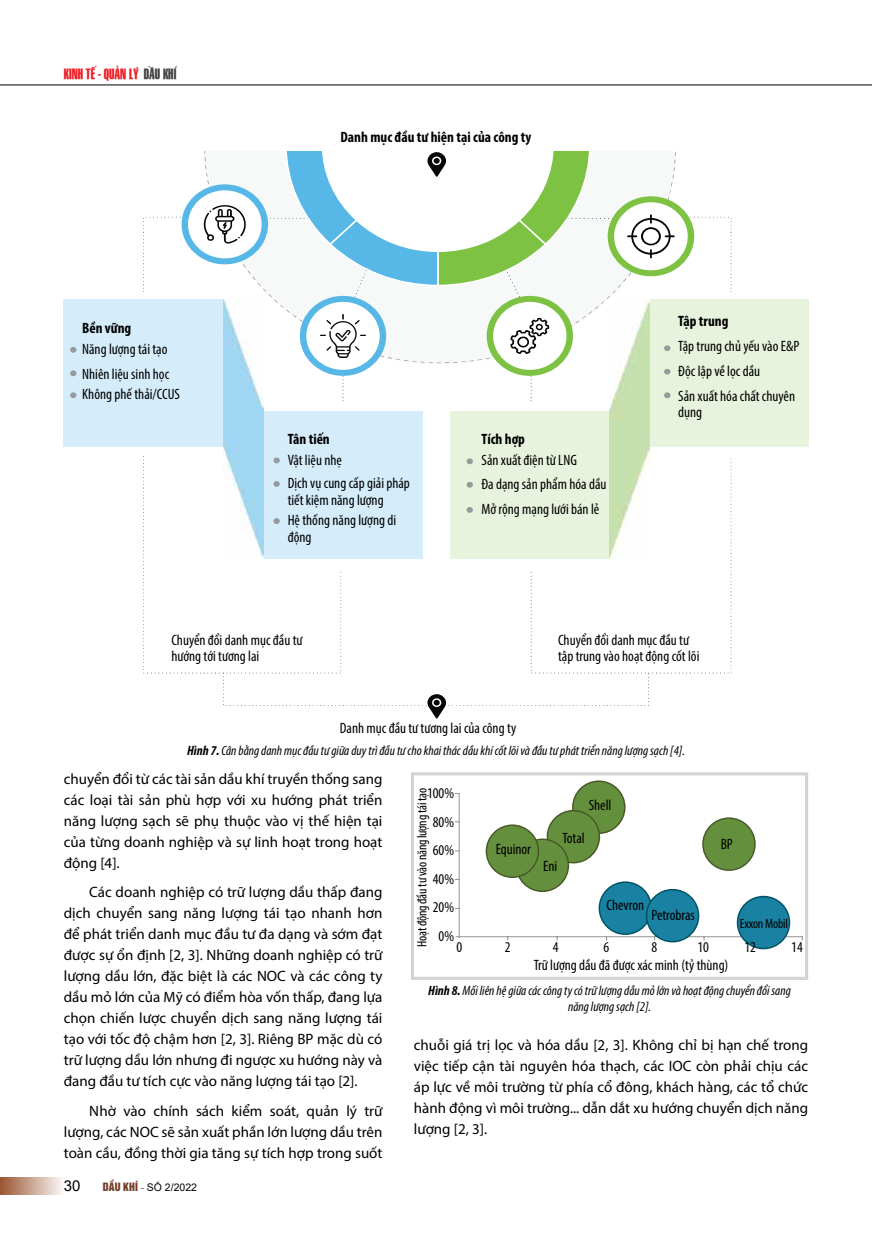
<style>
.page{position:relative;width:872px;height:1234px;background:#fff}
.page>*{position:absolute;margin:0;border:0;box-sizing:border-box;transform-origin:0 0}
.t1{font:15px/21px "Myriad Pro";color:#000;text-align:justify}
.t2{font:condensed 15px/28.5px "Myriad Pro";color:#000}
.t3{font:700 condensed 15px "Myriad Pro";color:#000}
.t4{font:15px "Arial";color:#000}
.t5{font:14.25px "SFU Swiss BT Extra Compressed";color:#ed1d24}
.t6{font:italic condensed 13.5px/16.5px "Myriad Pro";color:#000;text-align:center}
.t7{font:condensed 13.5px "Myriad Pro";letter-spacing:-.015em;color:#000}
.t8{font:10.5px "Arial";color:#000}
.s1{color:#414042}
.s2{font-weight:700}
.s3{font-family:"UTM Helvet Ins";color:#733c27}
.s4{font-family:"Times New Roman";color:#733c27}
</style>
<div class="page">
<hr style="left:0;top:85px;width:872px;height:1px;background:#000">
<div style="left:0;top:1176px;width:64px;height:17px;background:linear-gradient(to right,#9a5530,#faf7f5)"></div>
<div style="left:263px;top:411px;width:160px;height:45px;background:#d5edfa"></div>
<div style="left:450px;top:411px;width:160px;height:45px;background:#e8f3dd"></div>
<div style="left:610px;top:401px;width:40px;height:55px;background:#c5e1b0"></div>
<svg style="left:70px;top:347px;width:6px;height:5px"></svg>
<svg style="left:70px;top:370px;width:6px;height:6px"></svg>
<svg style="left:70px;top:392px;width:6px;height:6px"></svg>
<div style="left:223px;top:401px;width:40px;height:55px;background:#a0d8f3"></div>
<svg style="left:143px;top:456px;width:588px;height:262px"></svg>
<svg style="left:143px;top:151px;width:588px;height:250px"></svg>
<div style="left:573px;top:781px;width:52px;height:52px;background:#648f3d;border-radius:50%"></div>
<div style="left:572px;top:780px;width:53px;height:53px;border:1px solid #485928;border-radius:50%"></div>
<hr style="left:459px;top:793px;width:1px;height:144px;background:#939597">
<hr style="left:455px;top:936px;width:347px;height:1px;background:#939597">
<div style="left:547px;top:810px;width:52px;height:52px;background:#648f3d;border-radius:50%"></div>
<div style="left:546px;top:809px;width:54px;height:54px;border:1px solid #485928;border-radius:50%"></div>
<div style="left:516px;top:839px;width:52px;height:52px;background:#648f3d;border-radius:50%"></div>
<div style="left:515px;top:838px;width:54px;height:53px;border:1px solid #485928;border-radius:50%"></div>
<div style="left:486px;top:825px;width:52px;height:52px;background:#648f3d;border-radius:50%"></div>
<div style="left:485px;top:824px;width:54px;height:53px;border:1px solid #485928;border-radius:50%"></div>
<div style="left:703px;top:818px;width:52px;height:52px;background:#648f3d;border-radius:50%"></div>
<div style="left:702px;top:817px;width:53px;height:53px;border:1px solid #485928;border-radius:50%"></div>
<div style="left:737px;top:896px;width:52px;height:52px;background:#1981a1;border-radius:50%"></div>
<div style="left:736px;top:895px;width:54px;height:54px;border:1px solid #005163;border-radius:50%"></div>
<div style="left:599px;top:882px;width:52px;height:52px;background:#1981a1;border-radius:50%"></div>
<div style="left:598px;top:881px;width:54px;height:53px;border:1px solid #005163;border-radius:50%"></div>
<div style="left:646px;top:889px;width:52px;height:52px;background:#1981a1;border-radius:50%"></div>
<div style="left:646px;top:888px;width:53px;height:54px;border:1px solid #005163;border-radius:50%"></div>
<div style="left:411px;top:772px;width:397px;height:207px;border:3px solid #d1d3d4"></div>
<p class="t5" style="left:64px;top:63px;width:114px">KINH TẾ - QUẢN LÝ <span class="s1">DẦU KHÍ</span></p>
<p class="t3" style="left:82px;top:318px;width:51px">Bền vững</p>
<p class="t2" style="left:82px;top:336px;width:89px;line-height:25px">Năng lượng tái tạo<br>Nhiên liệu sinh học</p>
<p class="t2" style="left:82px;top:380px;width:99px">Không phế thải/CCUS</p>
<p class="t3" style="left:340px;top:128px;width:192px">Danh mục đầu tư hiện tại của công ty</p>
<p class="t3" style="left:288px;top:430px;width:44px">Tân tiến</p>
<p class="t2" style="left:288px;top:448px;width:124px;line-height:22.8px">Vật liệu nhẹ<br>Dịch vụ cung cấp giải pháp</p>
<p class="t2" style="left:288px;top:489px;width:110px;line-height:20.7px">tiết kiệm năng lượng<br>Hệ thống năng lượng di</p>
<p class="t2" style="left:288px;top:522px;width:25px">động</p>
<p class="t3" style="left:481px;top:430px;width:45px">Tích hợp</p>
<p class="t2" style="left:481px;top:448px;width:126px;line-height:24.3px">Sản xuất điện từ LNG<br>Đa dạng sản phẩm hóa dầu<br>Mở rộng mạng lưới bán lẻ</p>
<p class="t3" style="left:678px;top:311px;width:52px">Tập trung</p>
<p class="t2" style="left:678px;top:333px;width:123px;line-height:25px">Tập trung chủ yếu vào E&amp;P<br>Độc lập về lọc dầu<br>Sản xuất hóa chất chuyên</p>
<p class="t2" style="left:678px;top:398px;width:26px">dụng</p>
<p class="t2" style="left:171px;top:631px;width:132px;line-height:16.5px">Chuyển đổi danh mục đầu tư hướng tới tương lai</p>
<p class="t2" style="left:558px;top:631px;width:143px;line-height:16.5px">Chuyển đổi danh mục đầu tư tập trung vào hoạt động cốt lõi</p>
<p class="t2" style="left:340px;top:713px;width:178px">Danh mục đầu tư tương lai của công ty</p>
<p class="t6" style="left:187px;top:741px;width:499px"><span class="s2">Hình 7.</span> Cân bằng danh mục đầu tư giữa duy trì đầu tư cho khai thác dầu khí cốt lõi và đầu tư phát triển năng lượng sạch [4].</p>
<p class="t1" style="left:64px;top:767px;width:320px">chuyển đổi từ các tài sản dầu khí truyền thống sang các loại tài sản phù hợp với xu hướng phát triển năng lượng sạch sẽ phụ thuộc vào vị thế hiện tại của từng doanh nghiệp và sự linh hoạt trong hoạt động [4].</p>
<p class="t1" style="left:64px;top:881px;width:320px;text-indent:26px">Các doanh nghiệp có trữ lượng dầu thấp đang dịch chuyển sang năng lượng tái tạo nhanh hơn để phát triển danh mục đầu tư đa dạng và sớm đạt được sự ổn định [2, 3]. Những doanh nghiệp có trữ lượng dầu lớn, đặc biệt là các NOC và các công ty dầu mỏ lớn của Mỹ có điểm hòa vốn thấp, đang lựa chọn chiến lược chuyển dịch sang năng lượng tái tạo với tốc độ chậm hơn [2, 3]. Riêng BP mặc dù có trữ lượng dầu lớn nhưng đi ngược xu hướng này và đang đầu tư tích cực vào năng lượng tái tạo [2].</p>
<p class="t1" style="left:64px;top:1099px;width:320px;text-indent:26px">Nhờ vào chính sách kiểm soát, quản lý trữ lượng, các NOC sẽ sản xuất phần lớn lượng dầu trên toàn cầu, đồng thời gia tăng sự tích hợp trong suốt</p>
<p class="t4" style="left:64px;top:1175px;width:18px">30</p>
<p class="t8" style="left:103px;top:1179px;width:96px"><span class="s3">DẦU KHÍ</span> <span class="s4">-</span> SỐ 2/2022</p>
<p class="t7" style="left:414px;top:946px;width:160px;rotate:-90deg">Hoạt động đầu tư vào năng lượng tái tạo</p>
<p class="t2" style="left:427px;top:778px;width:28px;text-align:right">100%<br>80%<br>60%<br>40%<br>20%<br>0%</p>
<p class="t2" style="left:589px;top:790px;width:24px">Shell</p>
<p class="t2" style="left:562px;top:823px;width:24px">Total</p>
<p class="t2" style="left:720px;top:829px;width:14px">BP</p>
<p class="t2" style="left:495px;top:834px;width:37px">Equinor</p>
<p class="t2" style="left:543px;top:851px;width:16px">Eni</p>
<p class="t2" style="left:606px;top:890px;width:39px">Chevron</p>
<p class="t2" style="left:651px;top:900px;width:45px">Petrobras</p>
<p class="t2" style="left:533px;top:950px;width:196px">Trữ lượng dầu đã được xác minh (tỷ thùng)</p>
<p class="t7" style="left:740px;top:914px;width:50px">Exxon Mobil</p>
<p class="t2" style="left:456px;top:932px;width:7px">0</p>
<p class="t2" style="left:505px;top:932px;width:7px">2</p>
<p class="t2" style="left:553px;top:932px;width:7px">4</p>
<p class="t2" style="left:603px;top:932px;width:7px">6</p>
<p class="t2" style="left:651px;top:932px;width:7px">8</p>
<p class="t2" style="left:697px;top:932px;width:13px">10</p>
<p class="t2" style="left:744px;top:932px;width:13px">12</p>
<p class="t2" style="left:791px;top:932px;width:13px">14</p>
<p class="t6" style="left:428px;top:981px;width:364px"><span class="s2">Hình 8.</span> Mối liên hệ giữa các công ty có trữ lượng dầu mỏ lớn và hoạt động chuyển đổi sang năng lượng sạch [2].</p>
<p class="t1" style="left:414px;top:1033px;width:396px">chuỗi giá trị lọc và hóa dầu [2, 3]. Không chỉ bị hạn chế trong việc tiếp cận tài nguyên hóa thạch, các IOC còn phải chịu các áp lực về môi trường từ phía cổ đông, khách hàng, các tổ chức hành động vì môi trường... dẫn dắt xu hướng chuyển dịch năng lượng [2, 3].</p>
</div>
